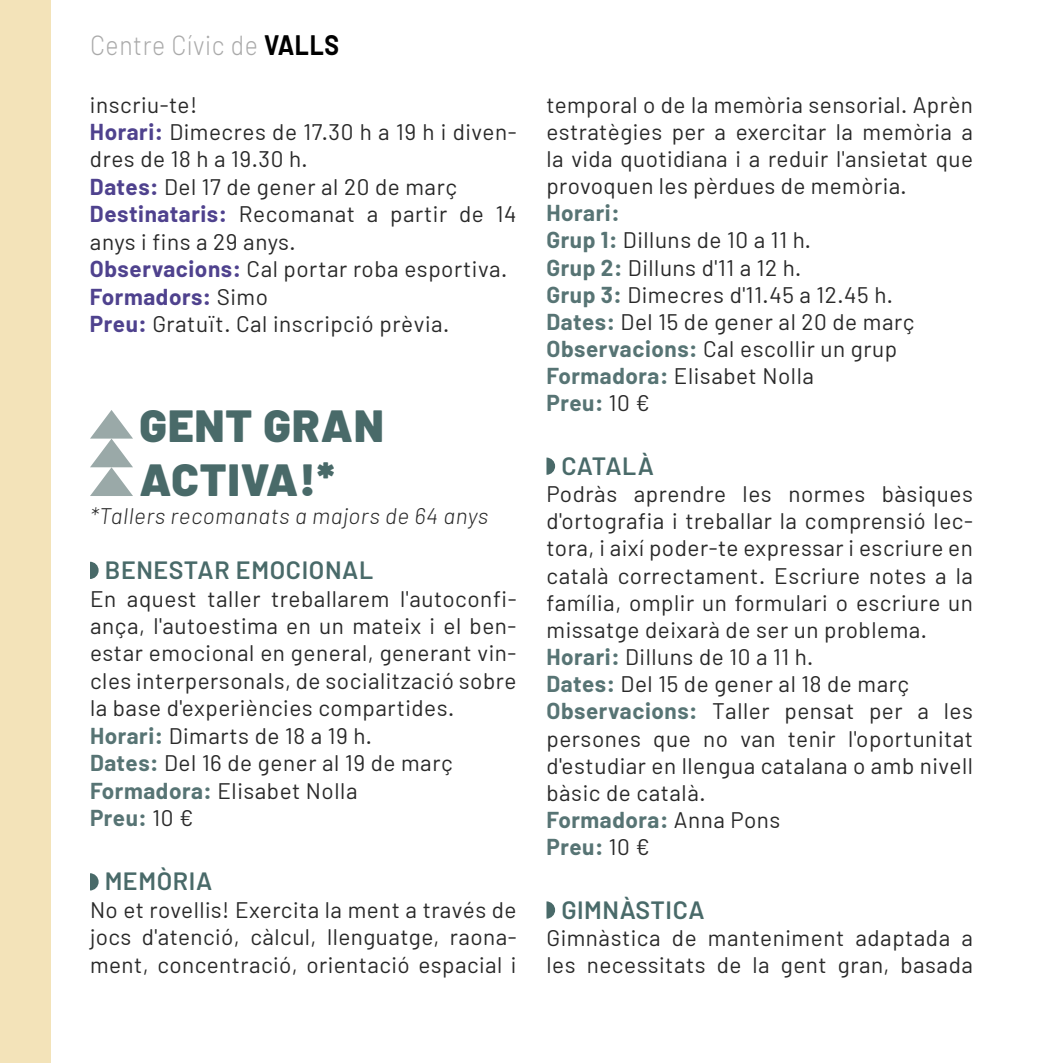
<style>
.page{position:relative;width:1063px;height:1063px;background:#fff}
.page>*{position:absolute;margin:0;border:0;box-sizing:border-box;transform-origin:0 0}
.t1{font:900 45px/54.5px "Barlow";letter-spacing:.025em;color:#496a69}
.t2{font:300 27.5px "Barlow";letter-spacing:.025em;color:#aaa;scale:.9 1}
.t3{font:600 25px "Barlow";letter-spacing:.025em;color:#496a69}
.t4{font:22.5px/27.2px "Barlow";letter-spacing:.025em;color:#292929}
.t5{font:italic 300 22.5px "Barlow";letter-spacing:.025em;color:#292929}
.s1{font-weight:700;color:#000}
.s2{font-weight:700;color:#4f428e}
.s3{font-weight:700;color:#577474}
</style>
<div class="page">
<div style="left:0;top:0;width:51px;height:1063px;background:#f3e3b9"></div>
<svg style="left:546px;top:458px;width:9px;height:17px"></svg>
<svg style="left:546px;top:901px;width:9px;height:18px"></svg>
<svg style="left:90px;top:562px;width:9px;height:17px"></svg>
<svg style="left:90px;top:873px;width:9px;height:17px"></svg>
<svg style="left:90px;top:410px;width:43px;height:86px"></svg>
<p class="t2" style="left:90px;top:28px;width:278px">Centre Cívic de <span class="s1">VALLS</span></p>
<p class="t4" style="left:90px;top:90px;width:428px">inscriu-te!<br><span class="s2">Horari:</span> Dimecres de 17.30 h a 19 h i diven&shy;dres de 18 h a 19.30 h.<br><span class="s2">Dates:</span> Del 17 de gener al 20 de març<br><span class="s2">Destinataris:</span> Recomanat a partir de 14 anys i fins a 29 anys.<br><span class="s2">Observacions:</span> Cal portar roba esportiva.<br><span class="s2">Formadors:</span> Simo<br><span class="s2">Preu:</span> Gratuït. Cal inscripció prèvia.</p>
<h1 class="t1" style="left:140px;top:399px;width:246px">GENT GRAN<br>ACTIVA!*</h1>
<p class="t5" style="left:90px;top:502px;width:400px">*Tallers recomanats a majors de 64 anys</p>
<p class="t3" style="left:105px;top:554px;width:270px">BENESTAR EMOCIONAL</p>
<p class="t4" style="left:90px;top:584px;width:428px">En aquest taller treballarem l'autoconfi&shy;ança, l'autoestima en un mateix i el ben&shy;estar emocional en general, generant vin&shy;cles interpersonals, de socialització sobre la base d'experiències compartides.<br><span class="s3">Horari:</span> Dimarts de 18 a 19 h.<br><span class="s3">Dates:</span> Del 16 de gener al 19 de març <span class="s3">Formadora:</span> Elisabet Nolla<br><span class="s3">Preu:</span> 10 €</p>
<p class="t3" style="left:105px;top:866px;width:109px">MEMÒRIA</p>
<p class="t4" style="left:90px;top:896px;width:428px;text-align:justify">No et rovellis! Exercita la ment a través de jocs d'atenció, càlcul, llenguatge, raona&shy;ment, concentració, orientació espacial i</p>
<p class="t4" style="left:546px;top:90px;width:428px;text-align:justify">temporal o de la memòria sensorial. Aprèn estratègies per a exercitar la memòria a la vida quotidiana i a reduir l'ansietat que provoquen les pèrdues de memòria.</p>
<p class="t4" style="left:546px;top:199px;width:370px"><span class="s3">Horari:<br>Grup 1:</span> Dilluns de 10 a 11 h.<br><span class="s3">Grup 2:</span> Dilluns d'11 a 12 h.<br><span class="s3">Grup 3:</span> Dimecres d'11.45 a 12.45 h.<br><span class="s3">Dates:</span> Del 15 de gener al 20 de març<br><span class="s3">Observacions:</span> Cal escollir un grup<br><span class="s3">Formadora:</span> Elisabet Nolla<br><span class="s3">Preu:</span> 10 €</p>
<p class="t3" style="left:561px;top:450px;width:94px">CATALÀ</p>
<p class="t4" style="left:546px;top:480px;width:428px">Podràs aprendre les normes bàsiques d'ortografia i treballar la comprensió lec&shy;tora, i així poder-te expressar i escriure en català correctament. Escriure notes a la família, omplir un formulari o escriure un missatge deixarà de ser un problema.<br><span class="s3">Horari:</span> Dilluns de 10 a 11 h.<br><span class="s3">Dates:</span> Del 15 de gener al 18 de març <span class="s3">Observacions:</span> Taller pensat per a les persones que no van tenir l'oportunitat d'estudiar en llengua catalana o amb nivell bàsic de català.<br><span class="s3">Formadora:</span> Anna Pons<br><span class="s3">Preu:</span> 10 €</p>
<p class="t3" style="left:561px;top:894px;width:145px">GIMNÀSTICA</p>
<p class="t4" style="left:546px;top:924px;width:428px">Gimnàstica de manteniment adaptada a les necessitats de la gent gran, basada</p>
</div>
